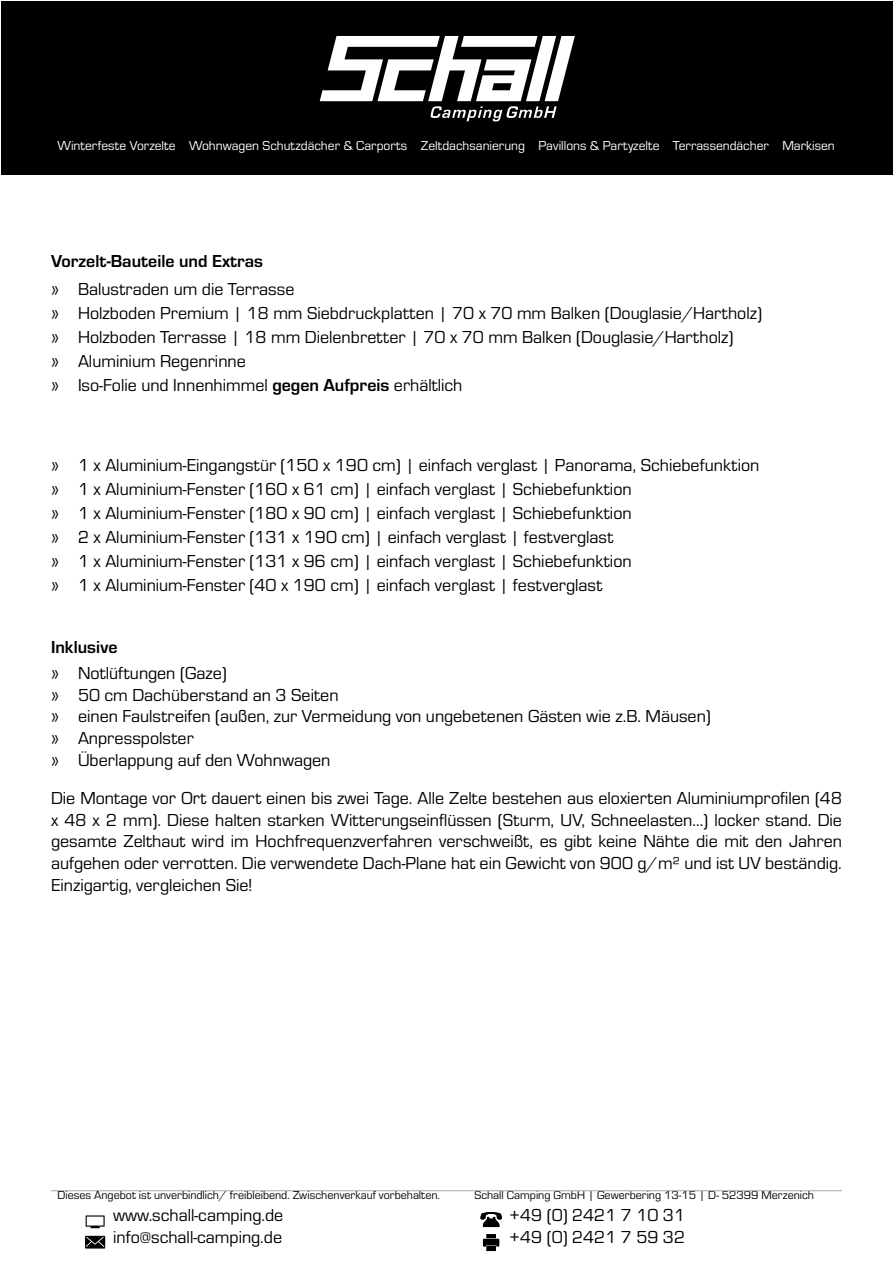
<style>
.page{position:relative;width:893px;height:1263px;background:#fff}
.page>*{position:absolute;margin:0;border:0;box-sizing:border-box;transform-origin:0 0}
.t1{font:18px/21.6px "Eurostile";color:#000}
.t2{font:700 18px "Eurostile";color:#000}
.t3{font:13.5px "Eurostile";color:#fff}
.t4{font:12px "Eurostile";color:#000}
.s1{font-weight:700}
</style>
<div class="page">
<div style="left:1px;top:1px;width:891px;height:168px;background:#000"></div>
<hr style="left:1px;top:171px;width:891px;height:4px;background:#000">
<hr style="left:51px;top:1190px;width:791px;height:1px;background:#a8a8a7">
<svg style="left:480px;top:1212px;width:22px;height:15px"></svg>
<svg style="left:483px;top:1234px;width:16px;height:17px"></svg>
<svg style="left:85px;top:1236px;width:20px;height:12px"></svg>
<svg style="left:86px;top:1215px;width:19px;height:13px"></svg>
<svg style="left:320px;top:36px;width:255px;height:85px"></svg>
<p class="t3" style="left:57px;top:137px;width:779px">Winterfeste Vorzelte Wohnwagen Schutzdächer &amp; Carports Zeltdachsanierung Pavillons &amp; Partyzelte Terrassendächer Markisen</p>
<p class="t2" style="left:51px;top:248px;width:213px">Vorzelt-Bauteile und Extras</p>
<p class="t1" style="left:51px;top:277px;width:712px;line-height:24px">» Balustraden um die Terrasse<br>» Holzboden Premium | 18 mm Siebdruckplatten | 70 x 70 mm Balken (Douglasie/Hartholz) » Holzboden Terrasse | 18 mm Dielenbretter | 70 x 70 mm Balken (Douglasie/Hartholz)<br>» Aluminium Regenrinne<br>» Iso-Folie und Innenhimmel <span class="s1">gegen Aufpreis</span> erhältlich</p>
<p class="t1" style="left:51px;top:452px;width:710px;line-height:24px">» 1 x Aluminium-Eingangstür (150 x 190 cm) | einfach verglast | Panorama, Schiebefunktion » 1 x Aluminium-Fenster (160 x 61 cm) | einfach verglast | Schiebefunktion<br>» 1 x Aluminium-Fenster (180 x 90 cm) | einfach verglast | Schiebefunktion<br>» 2 x Aluminium-Fenster (131 x 190 cm) | einfach verglast | festverglast<br>» 1 x Aluminium-Fenster (131 x 96 cm) | einfach verglast | Schiebefunktion<br>» 1 x Aluminium-Fenster (40 x 190 cm) | einfach verglast | festverglast</p>
<p class="t2" style="left:51px;top:634px;width:68px">Inklusive</p>
<p class="t1" style="left:51px;top:661px;width:661px">» Notlüftungen (Gaze)<br>» 50 cm Dachüberstand an 3 Seiten<br>» einen Faulstreifen (außen, zur Vermeidung von ungebetenen Gästen wie z.B. Mäusen) » Anpresspolster<br>» Überlappung auf den Wohnwagen</p>
<p class="t1" style="left:51px;top:786px;width:792px;text-align:justify">Die Montage vor Ort dauert einen bis zwei Tage. Alle Zelte bestehen aus eloxierten Aluminiumprofilen (48 x 48 x 2 mm). Diese halten starken Witterungseinflüssen (Sturm, UV, Schneelasten...) locker stand. Die gesamte Zelthaut wird im Hochfrequenzverfahren verschweißt, es gibt keine Nähte die mit den Jahren aufgehen oder verrotten. Die verwendete Dach-Plane hat ein Gewicht von 900 g/m² und ist UV beständig.<br>Einzigartig, vergleichen Sie!</p>
<p class="t4" style="left:58px;top:1187px;width:384px">Dieses Angebot ist unverbindlich/ freibleibend. Zwischenverkauf vorbehalten.</p>
<p class="t1" style="left:113px;top:1204px;width:172px">www.schall-camping.de info@schall-camping.de</p>
<p class="t4" style="left:474px;top:1187px;width:341px">Schall Camping GmbH | Gewerbering 13-15 | D- 52399 Merzenich</p>
<p class="t1" style="left:509px;top:1203px;width:177px">+49 (0) 2421 7 10 31 +49 (0) 2421 7 59 32</p>
</div>
